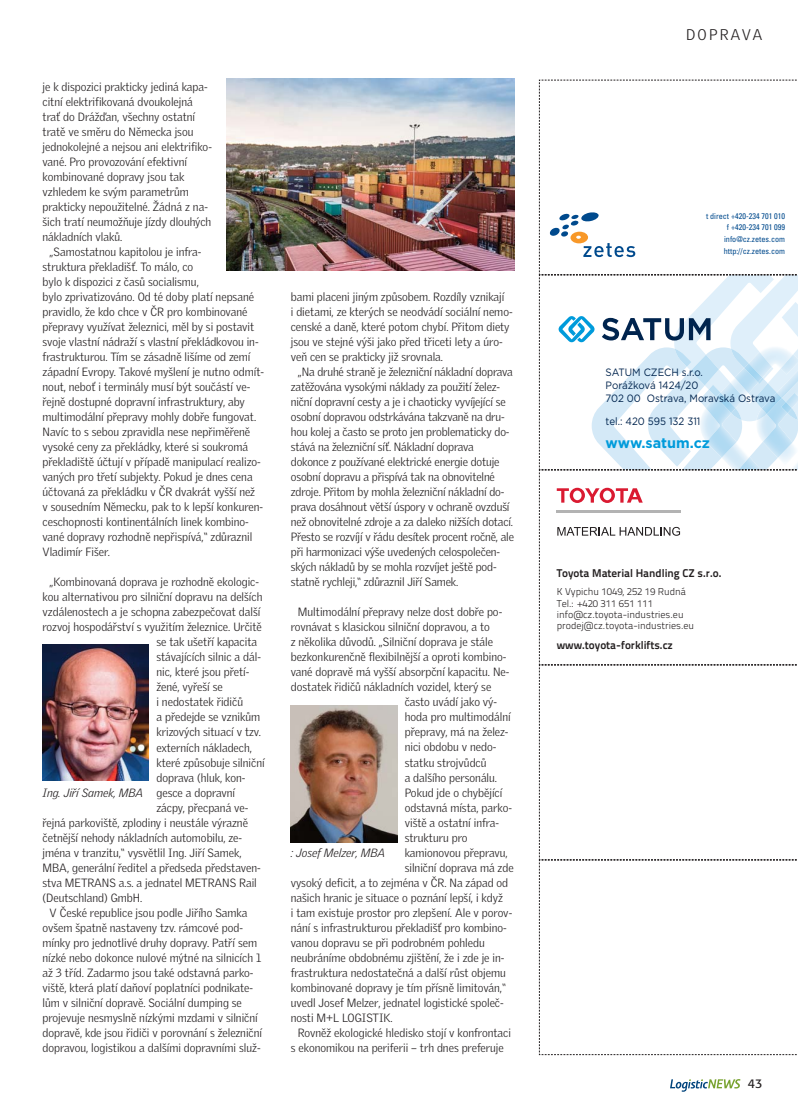
<style>
.page{position:relative;width:798px;height:1117px;background:#fff}
.page>*{position:absolute;margin:0;border:0;box-sizing:border-box;transform-origin:0 0}
.t1{font:300 15px "Griffith Gothic CE";letter-spacing:.13em;color:#231f20}
.t2{font:700 14.38px "Gotham Bold CE";color:#009bdb}
.t3{font:12.5px "Formata CE";color:#231f20}
.t4{font:300 11.62px/15px "Griffith Gothic CE";color:#231f20}
.t5{font:italic 300 11.62px "Griffith Gothic CE";color:#231f20}
.t6{font:11.25px "Titillium Text 22 L 800 wt";color:#231f20}
.t7{font:10.62px/12.8px "Gotham Book CE";color:#00244e;scale:.92 1}
.t8{font:10px/11.2px "Titillium Text 22 L 250 wt";color:#231f20}
.t9{font:condensed 8.12px/11.6px "Univers LT Std";color:#004a8d;text-align:right}
</style>
<div class="page">
<svg style="left:670px;top:1079px;width:70px;height:12px"></svg>
<svg style="left:538px;top:79px;width:259px;height:976px"></svg>
<img style="left:43px;top:644px;width:106px;height:136px">
<img style="left:291px;top:705px;width:106px;height:137px">
<img style="left:227px;top:79px;width:287px;height:191px">
<p class="t4" style="left:43px;top:80px;width:171px">je k dispozici prakticky jediná kapa&shy;citní elektrifikovaná dvoukolejná trať do Drážďan, všechny ostatní tratě ve směru do Německa jsou jednokolejné a nejsou ani elektrifiko&shy;vané. Pro provozování efektivní kombinované dopravy jsou tak vzhledem ke svým parametrům prakticky nepoužitelné. Žádná z na&shy;šich tratí neumožňuje jízdy dlouhých nákladních vlaků.</p>
<p class="t4" style="left:43px;top:245px;width:223px;text-indent:7px">„Samostatnou kapitolou je infra-<br>struktura překladišť. To málo, co<br>bylo k dispozici z časů socialismu,<br>bylo zprivatizováno. Od té doby platí nepsané pravidlo, že kdo chce v ČR pro kombinované přepravy využívat železnici, měl by si postavit svoje vlastní nádraží s vlastní překládkovou in&shy;frastrukturou. Tím se zásadně lišíme od zemí západní Evropy. Takové myšlení je nutno odmít&shy;nout, neboť i terminály musí být součástí ve&shy;řejně dostupné dopravní infrastruktury, aby multimodální přepravy mohly dobře fungovat.<br>Navíc to s sebou zpravidla nese nepřiměřeně vysoké ceny za překládky, které si soukromá překladiště účtují v případě manipulací realizo&shy;vaných pro třetí subjekty. Pokud je dnes cena účtovaná za překládku v ČR dvakrát vyšší než<br>v sousedním Německu, pak to k lepší konkuren&shy;ceschopnosti kontinentálních linek kombino&shy;vané dopravy rozhodně nepřispívá,“ zdůraznil Vladimír Fišer.</p>
<p class="t4" style="left:50px;top:575px;width:211px">„Kombinovaná doprava je rozhodně ekologic-</p>
<p class="t4" style="left:43px;top:590px;width:221px">kou alternativou pro silniční dopravu na delších</p>
<p class="t4" style="left:43px;top:605px;width:219px">vzdálenostech a je schopna zabezpečovat další</p>
<p class="t4" style="left:43px;top:620px;width:221px">rozvoj hospodářství s využitím železnice. Určitě</p>
<p class="t4" style="left:156px;top:635px;width:102px">se tak ušetří kapacita</p>
<p class="t4" style="left:156px;top:650px;width:106px">stávajících silnic a dál-</p>
<p class="t4" style="left:156px;top:665px;width:94px">nic, které jsou přetí-</p>
<p class="t4" style="left:156px;top:680px;width:68px">žené, vyřeší se</p>
<p class="t4" style="left:156px;top:695px;width:88px">i nedostatek řidičů</p>
<p class="t4" style="left:156px;top:710px;width:105px">a předejde se vznikům</p>
<p class="t4" style="left:156px;top:725px;width:106px">krizových situací v tzv.</p>
<p class="t4" style="left:156px;top:740px;width:97px">externích nákladech,</p>
<p class="t4" style="left:156px;top:755px;width:110px">které způsobuje silniční</p>
<p class="t4" style="left:156px;top:770px;width:90px">doprava (hluk, kon-</p>
<p class="t4" style="left:156px;top:785px;width:80px">gesce a dopravní</p>
<p class="t4" style="left:156px;top:800px;width:93px">zácpy, přecpaná ve-</p>
<p class="t4" style="left:43px;top:815px;width:207px">řejná parkoviště, zplodiny i neustále výrazně</p>
<p class="t4" style="left:43px;top:830px;width:201px">četnější nehody nákladních automobilu, ze-</p>
<p class="t4" style="left:43px;top:845px;width:200px">jména v tranzitu,“ vysvětlil Ing. Jiří Samek,</p>
<p class="t4" style="left:43px;top:860px;width:219px">MBA, generální ředitel a předseda představen-</p>
<p class="t4" style="left:43px;top:875px;width:216px">stva METRANS a.s. a jednatel METRANS Rail</p>
<p class="t4" style="left:43px;top:890px;width:101px">(Deutschland) GmbH.</p>
<p class="t4" style="left:50px;top:905px;width:199px">V České republice jsou podle Jiřího Samka</p>
<p class="t4" style="left:43px;top:920px;width:202px">ovšem špatně nastaveny tzv. rámcové pod-</p>
<p class="t4" style="left:43px;top:935px;width:216px">mínky pro jednotlivé druhy dopravy. Patří sem</p>
<p class="t4" style="left:43px;top:950px;width:220px">nízké nebo dokonce nulové mýtné na silnicích 1</p>
<p class="t4" style="left:43px;top:965px;width:212px">až 3 tříd. Zadarmo jsou také odstavná parko-</p>
<p class="t4" style="left:43px;top:980px;width:212px">viště, která platí daňoví poplatníci podnikate-</p>
<p class="t4" style="left:43px;top:995px;width:201px">lům v silniční dopravě. Sociální dumping se</p>
<p class="t4" style="left:43px;top:1010px;width:217px">projevuje nesmyslně nízkými mzdami v silniční</p>
<p class="t4" style="left:43px;top:1025px;width:221px">dopravě, kde jsou řidiči v porovnání s železniční</p>
<p class="t4" style="left:43px;top:1040px;width:219px">dopravou, logistikou a dalšími dopravními služ-</p>
<p class="t5" style="left:43px;top:787px;width:102px">Ing. Jiří Samek, MBA</p>
<p class="t4" style="left:291px;top:290px;width:223px">bami placeni jiným způsobem. Rozdíly vznikají<br>i dietami, ze kterých se neodvádí sociální nemo&shy;censké a daně, které potom chybí. Přitom diety jsou ve stejné výši jako před třiceti lety a úro&shy;veň cen se prakticky již srovnala.</p>
<p class="t4" style="left:291px;top:365px;width:225px;text-indent:7px">„Na druhé straně je železniční nákladní doprava zatěžována vysokými náklady za použití želez&shy;niční dopravní cesty a je i chaoticky vyvíjející se osobní dopravou odstrkávána takzvaně na dru&shy;hou kolej a často se proto jen problematicky do&shy;stává na železniční síť. Nákladní doprava dokonce z používané elektrické energie dotuje osobní dopravu a přispívá tak na obnovitelné zdroje. Přitom by mohla železniční nákladní do&shy;prava dosáhnout větší úspory v ochraně ovzduší než obnovitelné zdroje a za daleko nižších dotací.<br>Přesto se rozvíjí v řádu desítek procent ročně, ale při harmonizaci výše uvedených celospolečen&shy;ských nákladů by se mohla rozvíjet ještě pod&shy;statně rychleji,“ zdůraznil Jiří Samek.</p>
<p class="t4" style="left:298px;top:605px;width:206px">Multimodální přepravy nelze dost dobře po-</p>
<p class="t4" style="left:291px;top:620px;width:200px">rovnávat s klasickou silniční dopravou, a to</p>
<p class="t4" style="left:291px;top:635px;width:204px">z několika důvodů. „Silniční doprava je stále</p>
<p class="t4" style="left:291px;top:650px;width:217px">bezkonkurenčně flexibilnější a oproti kombino-</p>
<p class="t4" style="left:291px;top:665px;width:220px">vané dopravě má vyšší absorpční kapacitu. Ne-</p>
<p class="t4" style="left:291px;top:680px;width:202px">dostatek řidičů nákladních vozidel, který se</p>
<p class="t4" style="left:404px;top:695px;width:94px">často uvádí jako vý-</p>
<p class="t4" style="left:404px;top:710px;width:107px">hoda pro multimodální</p>
<p class="t4" style="left:404px;top:725px;width:105px">přepravy, má na želez-</p>
<p class="t4" style="left:404px;top:740px;width:93px">nici obdobu v nedo-</p>
<p class="t4" style="left:404px;top:755px;width:83px">statku strojvůdců</p>
<p class="t4" style="left:404px;top:770px;width:94px">a dalšího personálu.</p>
<p class="t4" style="left:404px;top:785px;width:99px">Pokud jde o chybějící</p>
<p class="t4" style="left:404px;top:800px;width:109px">odstavná místa, parko-</p>
<p class="t4" style="left:404px;top:815px;width:96px">viště a ostatní infra-</p>
<p class="t4" style="left:404px;top:830px;width:64px">strukturu pro</p>
<p class="t4" style="left:404px;top:845px;width:104px">kamionovou přepravu,</p>
<p class="t4" style="left:404px;top:860px;width:110px">silniční doprava má zde</p>
<p class="t4" style="left:291px;top:875px;width:219px">vysoký deficit, a to zejména v ČR. Na západ od</p>
<p class="t4" style="left:291px;top:890px;width:213px">našich hranic je situace o poznání lepší, i když</p>
<p class="t4" style="left:291px;top:905px;width:223px">i tam existuje prostor pro zlepšení. Ale v porov-</p>
<p class="t4" style="left:291px;top:920px;width:217px">nání s infrastrukturou překladišť pro kombino-</p>
<p class="t4" style="left:291px;top:935px;width:195px">vanou dopravu se při podrobném pohledu</p>
<p class="t4" style="left:291px;top:950px;width:215px">neubráníme obdobnému zjištění, že i zde je in-</p>
<p class="t4" style="left:291px;top:965px;width:216px">frastruktura nedostatečná a další růst objemu</p>
<p class="t4" style="left:291px;top:980px;width:216px">kombinované dopravy je tím přísně limitován,“</p>
<p class="t4" style="left:291px;top:995px;width:214px">uvedl Josef Melzer, jednatel logistické společ-</p>
<p class="t4" style="left:291px;top:1010px;width:103px">nosti M+L LOGISTIK.</p>
<p class="t4" style="left:298px;top:1025px;width:214px">Rovněž ekologické hledisko stojí v konfrontaci</p>
<p class="t4" style="left:291px;top:1040px;width:214px">s ekonomikou na periferii – trh dnes preferuje</p>
<p class="t5" style="left:291px;top:847px;width:96px">: Josef Melzer, MBA</p>
<p class="t1" style="left:685px;top:28px;width:78px">DOPRAVA</p>
<p class="t9" style="left:705px;top:210px;width:80px">t direct +420-234 701 010 f +420-234 701 099 info@cz.zetes.com http://cz.zetes.com</p>
<p class="t7" style="left:605px;top:367px;width:186px">SATUM CZECH s.r.o.<br>Porážková 1424/20<br>702 00 Ostrava, Moravská Ostrava</p>
<p class="t7" style="left:605px;top:416px;width:104px">tel.: 420 595 132 311</p>
<p class="t2" style="left:605px;top:434px;width:106px">www.satum.cz</p>
<p class="t6" style="left:556px;top:568px;width:166px">Toyota Material Handling CZ s.r.o.</p>
<p class="t8" style="left:556px;top:586px;width:139px">K Vypichu 1049, 252 19 Rudná<br>Tel.: +420 311 651 111 info@cz.toyota-industries.eu prodej@cz.toyota-industries.eu</p>
<p class="t6" style="left:556px;top:641px;width:118px">www.toyota-forklifts.cz</p>
<p class="t3" style="left:747px;top:1077px;width:16px">43</p>
</div>
